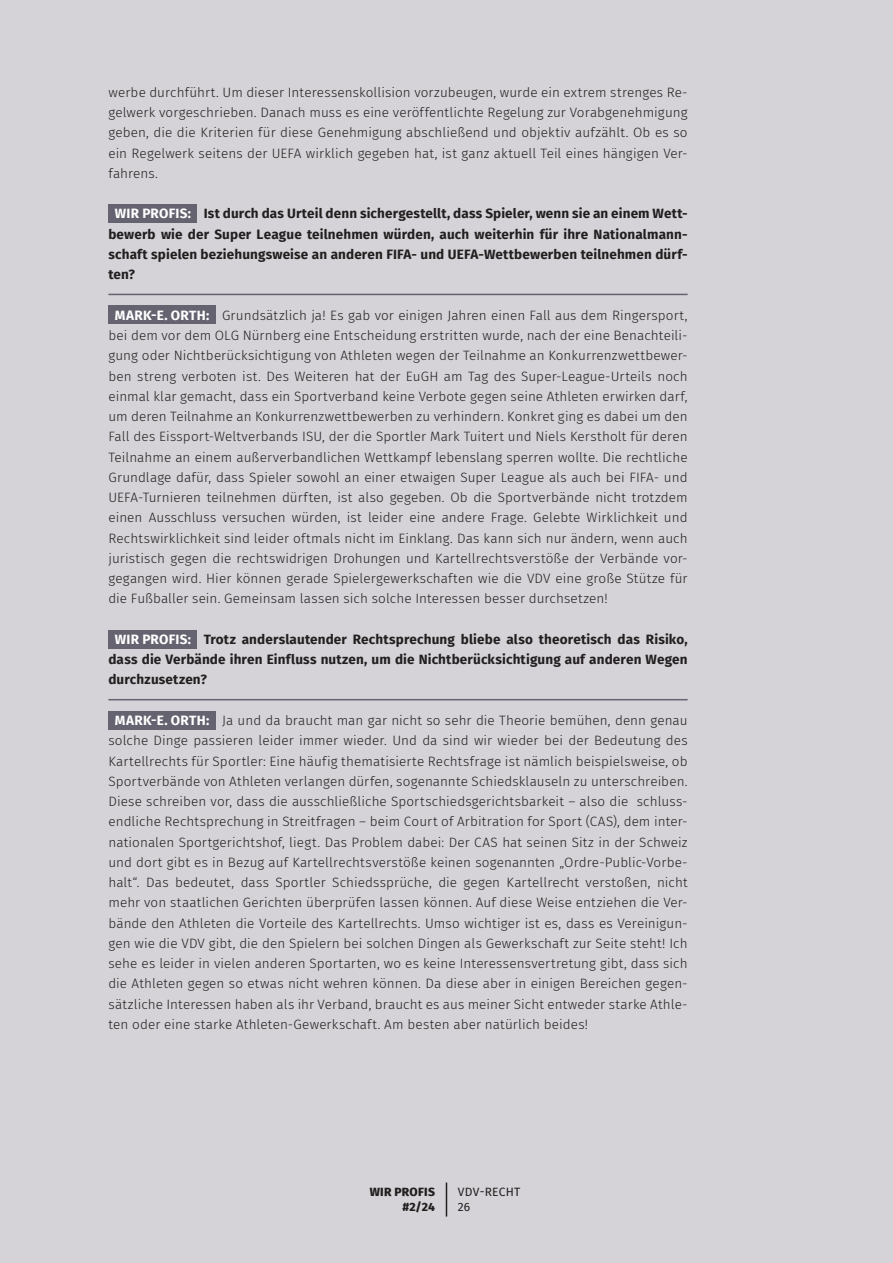
<style>
.page{position:relative;width:893px;height:1263px;background:#d5d3d7}
.page>*{position:absolute;margin:0;border:0;box-sizing:border-box;transform-origin:0 0}
.t1{font:300 13.5px/20.2px "Fira Sans";letter-spacing:.01em;color:#231f20;text-align:justify}
.t2{font:700 13.5px/20.2px "Fira Sans";letter-spacing:.01em;color:#231f20;text-align:justify}
.t3{font:800 12px/15px "Fira Sans";letter-spacing:.025em;color:#231f20;text-align:right}
.t4{font:12px/15px "Fira Sans";letter-spacing:.02em;color:#231f20}
.s1{color:#fff}
.s2{font-weight:700;color:#fff}
</style>
<div class="page">
<hr style="left:446px;top:1182px;width:1px;height:34px;background:#231f20">
<div style="left:108px;top:204px;width:89px;height:19px;background:#656370"></div>
<hr style="left:108px;top:294px;width:580px;height:1px;background:#656370">
<div style="left:108px;top:306px;width:108px;height:18px;background:#656370"></div>
<div style="left:108px;top:630px;width:89px;height:18px;background:#656370"></div>
<hr style="left:108px;top:699px;width:580px;height:1px;background:#656370">
<div style="left:108px;top:711px;width:108px;height:18px;background:#656370"></div>
<p class="t1" style="left:108px;top:82px;width:581px">werbe durchführt. Um dieser Interessenskollision vorzubeugen, wurde ein extrem strenges Re&shy;gelwerk vorgeschrieben. Danach muss es eine veröffentlichte Regelung zur Vorabgenehmigung geben, die die Kriterien für diese Genehmigung abschließend und objektiv aufzählt. Ob es so ein Regelwerk seitens der UEFA wirklich gegeben hat, ist ganz aktuell Teil eines hängigen Ver&shy;fahrens.</p>
<p class="t2" style="left:108px;top:203px;width:581px;text-indent:6px"><span class="s1">WIR PROFIS:</span> Ist durch das Urteil denn sichergestellt, dass Spieler, wenn sie an einem Wett&shy;bewerb wie der Super League teilnehmen würden, auch weiterhin für ihre Nationalmann&shy;schaft spielen beziehungsweise an anderen FIFA- und UEFA-Wettbewerben teilnehmen dürf&shy;ten?</p>
<p class="t1" style="left:108px;top:305px;width:581px;text-indent:6px"><span class="s2">MARK-E. ORTH:</span> Grundsätzlich ja! Es gab vor einigen Jahren einen Fall aus dem Ringersport, bei dem vor dem OLG Nürnberg eine Entscheidung erstritten wurde, nach der eine Benachteili&shy;gung oder Nichtberücksichtigung von Athleten wegen der Teilnahme an Konkurrenzwettbewer&shy;ben streng verboten ist. Des Weiteren hat der EuGH am Tag des Super-League-Urteils noch einmal klar gemacht, dass ein Sportverband keine Verbote gegen seine Athleten erwirken darf, um deren Teilnahme an Konkurrenzwettbewerben zu verhindern. Konkret ging es dabei um den Fall des Eissport-Weltverbands ISU, der die Sportler Mark Tuitert und Niels Kerstholt für deren Teilnahme an einem außerverbandlichen Wettkampf lebenslang sperren wollte. Die rechtliche Grundlage dafür, dass Spieler sowohl an einer etwaigen Super League als auch bei FIFA- und UEFA-Turnieren teilnehmen dürften, ist also gegeben. Ob die Sportverbände nicht trotzdem einen Ausschluss versuchen würden, ist leider eine andere Frage. Gelebte Wirklichkeit und Rechtswirklichkeit sind leider oftmals nicht im Einklang. Das kann sich nur ändern, wenn auch juristisch gegen die rechtswidrigen Drohungen und Kartellrechtsverstöße der Verbände vor&shy;gegangen wird. Hier können gerade Spielergewerkschaften wie die VDV eine große Stütze für die Fußballer sein. Gemeinsam lassen sich solche Interessen besser durchsetzen!</p>
<p class="t2" style="left:108px;top:628px;width:581px;text-indent:6px"><span class="s1">WIR PROFIS:</span> Trotz anderslautender Rechtsprechung bliebe also theoretisch das Risiko, dass die Verbände ihren Einfluss nutzen, um die Nichtberücksichtigung auf anderen Wegen durchzusetzen?</p>
<p class="t1" style="left:108px;top:710px;width:581px;text-indent:6px"><span class="s2">MARK-E. ORTH:</span> Ja und da braucht man gar nicht so sehr die Theorie bemühen, denn genau solche Dinge passieren leider immer wieder. Und da sind wir wieder bei der Bedeutung des Kartellrechts für Sportler: Eine häufig thematisierte Rechtsfrage ist nämlich beispielsweise, ob Sportverbände von Athleten verlangen dürfen, sogenannte Schiedsklauseln zu unterschreiben.<br>Diese schreiben vor, dass die ausschließliche Sportschiedsgerichtsbarkeit – also die schluss&shy;endliche Rechtsprechung in Streitfragen – beim Court of Arbitration for Sport (CAS), dem inter&shy;nationalen Sportgerichtshof, liegt. Das Problem dabei: Der CAS hat seinen Sitz in der Schweiz und dort gibt es in Bezug auf Kartellrechtsverstöße keinen sogenannten „Ordre-Public-Vorbe&shy;halt“. Das bedeutet, dass Sportler Schiedssprüche, die gegen Kartellrecht verstoßen, nicht mehr von staatlichen Gerichten überprüfen lassen können. Auf diese Weise entziehen die Ver&shy;bände den Athleten die Vorteile des Kartellrechts. Umso wichtiger ist es, dass es Vereinigun&shy;gen wie die VDV gibt, die den Spielern bei solchen Dingen als Gewerkschaft zur Seite steht! Ich sehe es leider in vielen anderen Sportarten, wo es keine Interessensvertretung gibt, dass sich die Athleten gegen so etwas nicht wehren können. Da diese aber in einigen Bereichen gegen&shy;sätzliche Interessen haben als ihr Verband, braucht es aus meiner Sicht entweder starke Athle&shy;ten oder eine starke Athleten-Gewerkschaft. Am besten aber natürlich beides!</p>
<p class="t3" style="left:370px;top:1183px;width:67px">WIR PROFIS #2/24</p>
<p class="t4" style="left:458px;top:1185px;width:64px">VDV-RECHT<br>26</p>
</div>
